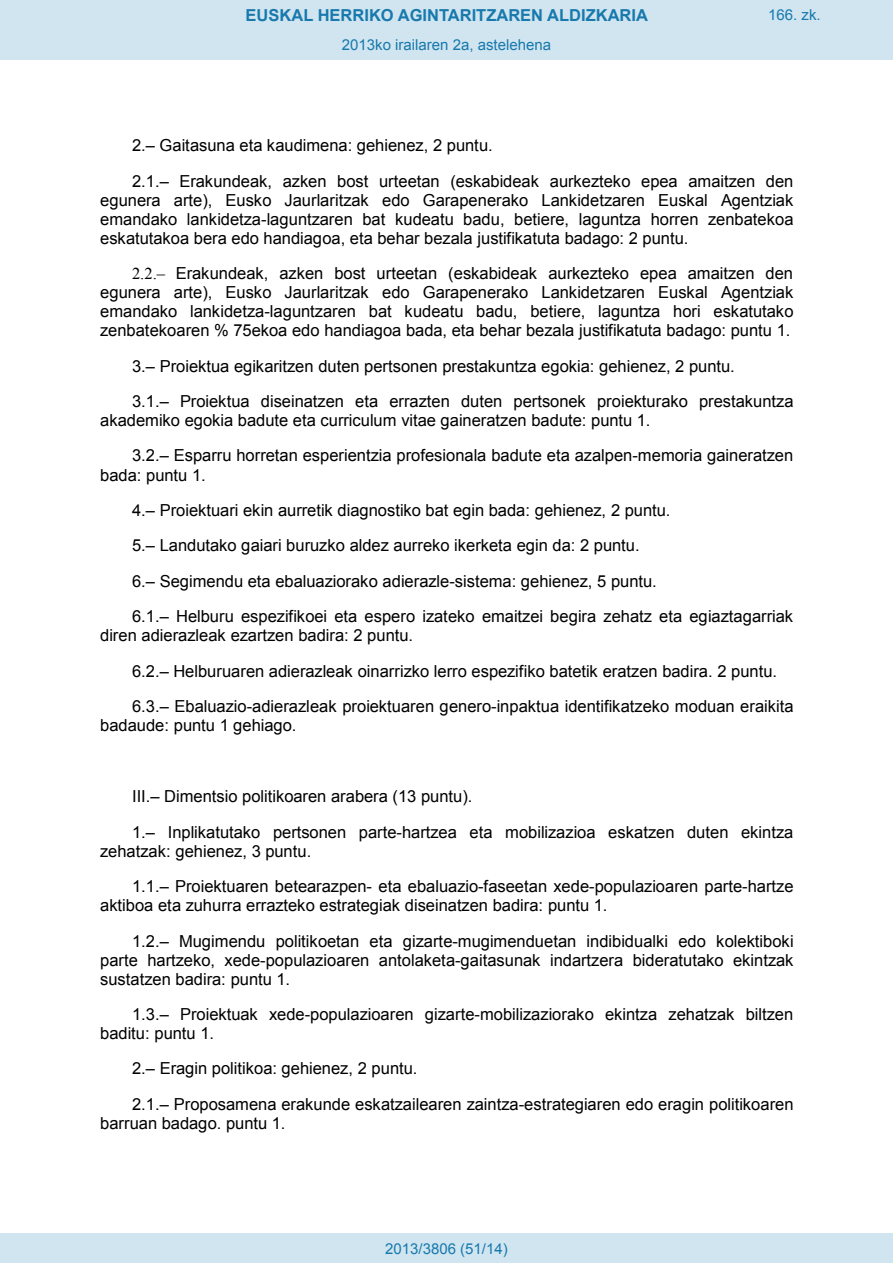
<style>
.page{position:relative;width:893px;height:1263px;background:#fff}
.page>*{position:absolute;margin:0;border:0;box-sizing:border-box;transform-origin:0 0}
.t1{font:16.5px/35.4px "Arial";color:#000}
.t2{font:700 16.5px "Arial";color:#1879ad}
.Paginacion_Centro{font:15px "Arial";color:#1879ad}
.s1{font-family:"Times New Roman"}
</style>
<div class="page">
<div style="left:0;top:0;width:893px;height:60px;background:#d0e5f0"></div>
<div style="left:0;top:1233px;width:893px;height:30px;background:#d0e5f0"></div>
<p class="t2" style="left:246px;top:4px;width:404px">EUSKAL HERRIKO AGINTARITZAREN ALDIZKARIA</p>
<p class="Paginacion_Centro" style="left:768px;top:5px;width:54px">166. zk.</p>
<p class="Paginacion_Centro" style="left:342px;top:35px;width:211px">2013ko irailaren 2a, astelehena</p>
<p class="t1" style="left:132px;top:128px;width:663px">2.– Gaitasuna eta kaudimena: gehienez, 2 puntu.<br>2.1.– Erakundeak, azken bost urteetan (eskabideak aurkezteko epea amaitzen den</p>
<p class="t1" style="left:100px;top:191px;width:695px;line-height:19px;text-align:justify">egunera arte), Eusko Jaurlaritzak edo Garapenerako Lankidetzaren Euskal Agentziak emandako lankidetza-laguntzaren bat kudeatu badu, betiere, laguntza horren zenbatekoa eskatutakoa bera edo handiagoa, eta behar bezala justifikatuta badago: 2 puntu.</p>
<p class="t1" style="left:100px;top:264px;width:695px;line-height:19.2px;text-align:justify;text-indent:32px"><span class="s1">2.2.–</span> Erakundeak, azken bost urteetan (eskabideak aurkezteko epea amaitzen den egunera arte), Eusko Jaurlaritzak edo Garapenerako Lankidetzaren Euskal Agentziak emandako lankidetza-laguntzaren bat kudeatu badu, betiere, laguntza hori eskatutako zenbatekoaren % 75ekoa edo handiagoa bada, eta behar bezala justifikatuta badago: puntu 1.</p>
<p class="t1" style="left:132px;top:348px;width:663px">3.– Proiektua egikaritzen duten pertsonen prestakuntza egokia: gehienez, 2 puntu.<br>3.1.– Proiektua diseinatzen eta errazten duten pertsonek proiekturako prestakuntza</p>
<p class="t1" style="left:132px;top:403px;width:663px;text-indent:-32px">akademiko egokia badute eta curriculum vitae gaineratzen badute: puntu 1.<br>3.2.– Esparru horretan esperientzia profesionala badute eta azalpen-memoria gaineratzen</p>
<p class="t1" style="left:132px;top:457px;width:663px;text-indent:-32px">bada: puntu 1.<br>4.– Proiektuari ekin aurretik diagnostiko bat egin bada: gehienez, 2 puntu.<br>5.– Landutako gaiari buruzko aldez aurreko ikerketa egin da: 2 puntu.<br>6.– Segimendu eta ebaluaziorako adierazle-sistema: gehienez, 5 puntu.<br>6.1.– Helburu espezifikoei eta espero izateko emaitzei begira zehatz eta egiaztagarriak</p>
<p class="t1" style="left:132px;top:618px;width:663px;text-indent:-32px">diren adierazleak ezartzen badira: 2 puntu.<br>6.2.– Helburuaren adierazleak oinarrizko lerro espezifiko batetik eratzen badira. 2 puntu.<br>6.3.– Ebaluazio-adierazleak proiektuaren genero-inpaktua identifikatzeko moduan eraikita</p>
<p class="t1" style="left:100px;top:708px;width:198px">badaude: puntu 1 gehiago.</p>
<p class="t1" style="left:132px;top:779px;width:663px">III.– Dimentsio politikoaren arabera (13 puntu).<br>1.– Inplikatutako pertsonen parte-hartzea eta mobilizazioa eskatzen duten ekintza</p>
<p class="t1" style="left:132px;top:833px;width:663px;text-indent:-32px">zehatzak: gehienez, 3 puntu.<br>1.1.– Proiektuaren betearazpen- eta ebaluazio-faseetan xede-populazioaren parte-hartze</p>
<p class="t1" style="left:132px;top:888px;width:663px;text-indent:-32px">aktiboa eta zuhurra errazteko estrategiak diseinatzen badira: puntu 1.<br>1.2.– Mugimendu politikoetan eta gizarte-mugimenduetan indibidualki edo kolektiboki</p>
<p class="t1" style="left:100px;top:950px;width:695px;line-height:18.9px">parte hartzeko, xede-populazioaren antolaketa-gaitasunak indartzera bideratutako ekintzak sustatzen badira: puntu 1.</p>
<p class="t1" style="left:100px;top:1005px;width:695px;line-height:19px;text-indent:32px">1.3.– Proiektuak xede-populazioaren gizarte-mobilizaziorako ekintza zehatzak biltzen baditu: puntu 1.</p>
<p class="t1" style="left:132px;top:1051px;width:663px">2.– Eragin politikoa: gehienez, 2 puntu.<br>2.1.– Proposamena erakunde eskatzailearen zaintza-estrategiaren edo eragin politikoaren</p>
<p class="t1" style="left:100px;top:1105px;width:187px">barruan badago. puntu 1.</p>
<p class="Paginacion_Centro" style="left:385px;top:1238px;width:124px">2013/3806 (51/14)</p>
</div>
